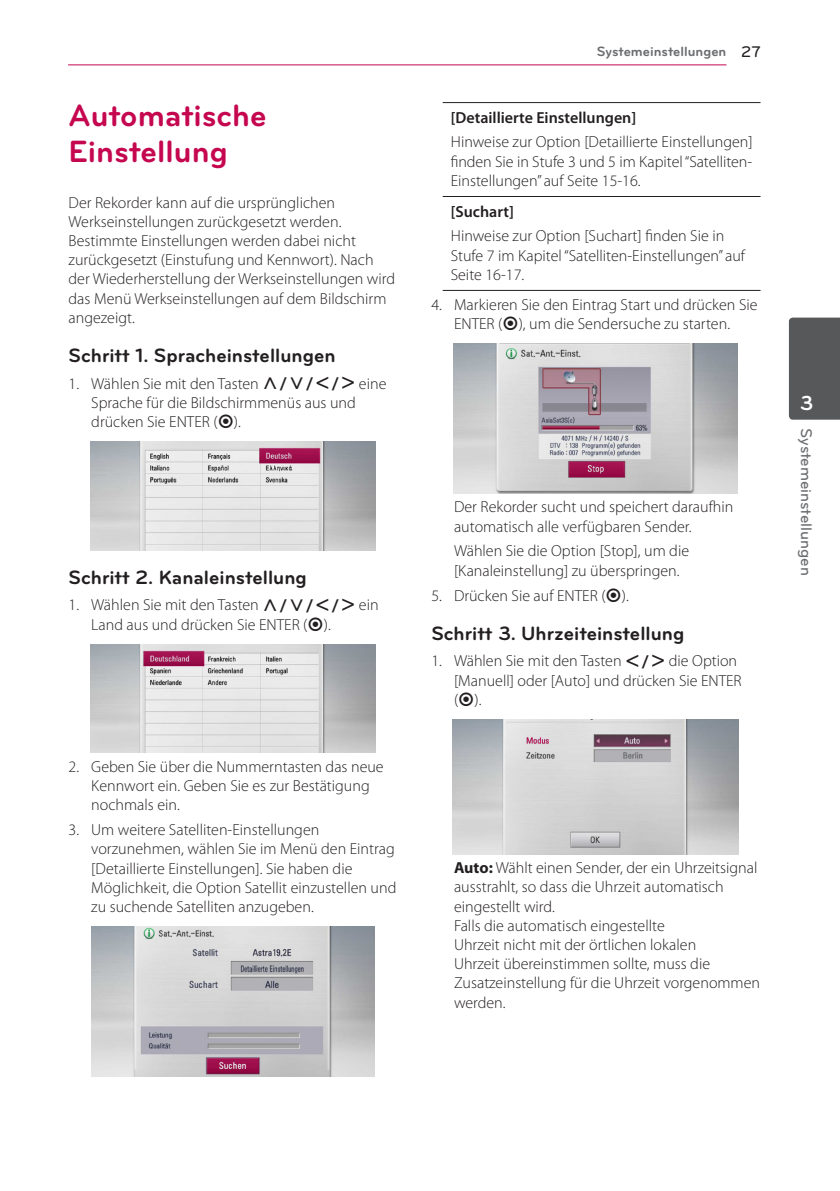
<style>
.page{position:relative;width:840px;height:1191px;background:#fff}
.page>*{position:absolute;margin:0;border:0;box-sizing:border-box;transform-origin:0 0}
.Title_1{font:700 32px/36px "Bryant LG";color:#c50750}
.t1{font:700 21px "Bryant LG";color:#fff}
.Title_3{font:700 20px "Bryant LG";color:#231f20}
.Content_text_Num{font:300 16px/19.2px "Myriad Pro";color:#231f20}
.Content_text_Light{font:300 16px/19.2px "Myriad Pro";color:#231f20}
.Content_text_SemiBol{font:600 16px "Myriad Pro";color:#231f20}
.Chapter_Title_Side{font:500 16px "Bryant LG";color:#6c6d70}
.Page_No_Right{font:500 16px "Bryant LG";color:#231f20}
.Chapter_Title_Top_R{font:700 14px "Bryant LG";color:#6c6d70}
.s1{font-family:"UPSYS Common";font-weight:400}
.s2{font-weight:700}
</style>
<div class="page">
<hr style="left:68px;top:64px;width:658px;height:1px;background:#c50750">
<div style="left:788px;top:317px;width:51px;height:103px;background:#57585a"></div>
<img style="left:90px;top:442px;width:285px;height:108px">
<img style="left:90px;top:644px;width:285px;height:108px">
<img style="left:91px;top:926px;width:283px;height:150px">
<hr style="left:442px;top:102px;width:318px;height:1px;background:#231f20">
<hr style="left:442px;top:196px;width:318px;height:1px;background:#231f20">
<hr style="left:442px;top:290px;width:318px;height:1px;background:#231f20">
<img style="left:453px;top:344px;width:284px;height:149px">
<img style="left:452px;top:719px;width:286px;height:135px">
<p class="Title_1" style="left:69px;top:97px;width:199px">Automatische<br>Einstellung</p>
<p class="Content_text_Light" style="left:69px;top:192px;width:328px">Der Rekorder kann auf die ursprünglichen Werkseinstellungen zurückgesetzt werden.<br>Bestimmte Einstellungen werden dabei nicht zurückgesetzt (Einstufung und Kennwort). Nach der Wiederherstellung der Werkseinstellungen wird das Menü Werkseinstellungen auf dem Bildschirm angezeigt.</p>
<p class="Title_3" style="left:69px;top:343px;width:268px">Schritt 1. Spracheinstellungen</p>
<p class="Content_text_Num" style="left:91px;top:373px;width:296px;text-indent:-23px">1. Wählen Sie mit den Tasten <span class="s1">W/S/A/D</span> eine<br>Sprache für die Bildschirmmenüs aus und drücken Sie ENTER (<span class="s1">b</span>).</p>
<p class="Title_3" style="left:69px;top:565px;width:240px">Schritt 2. Kanaleinstellung</p>
<p class="Content_text_Num" style="left:91px;top:595px;width:289px;text-indent:-23px">1. Wählen Sie mit den Tasten <span class="s1">W/S/A/D</span> ein<br>Land aus und drücken Sie ENTER (<span class="s1">b</span>).</p>
<p class="Content_text_Num" style="left:91px;top:756px;width:294px;text-indent:-23px">2. Geben Sie über die Nummerntasten das neue<br>Kennwort ein. Geben Sie es zur Bestätigung nochmals ein.</p>
<p class="Content_text_Num" style="left:91px;top:820px;width:306px;text-indent:-23px">3. Um weitere Satelliten-Einstellungen vorzunehmen, wählen Sie im Menü den Eintrag [Detaillierte Einstellungen]. Sie haben die Möglichkeit, die Option Satellit einzustellen und zu suchende Satelliten anzugeben.</p>
<p class="Chapter_Title_Top_R" style="left:596px;top:43px;width:131px">Systemeinstellungen</p>
<p class="Page_No_Right" style="left:740px;top:42px;width:21px">27</p>
<p class="Content_text_SemiBol" style="left:450px;top:107px;width:187px">[Detaillierte Einstellungen]</p>
<p class="Content_text_Light" style="left:450px;top:132px;width:303px;text-align:justify">Hinweise zur Option [Detaillierte Einstellungen] finden Sie in Stufe 3 und 5 im Kapitel “Satelliten-Einstellungen” auf Seite 15-16.</p>
<p class="Content_text_SemiBol" style="left:450px;top:201px;width:65px">[Suchart]</p>
<p class="Content_text_Light" style="left:450px;top:226px;width:296px">Hinweise zur Option [Suchart] finden Sie in<br>Stufe 7 im Kapitel “Satelliten-Einstellungen” auf<br>Seite 16-17.</p>
<p class="Content_text_Num" style="left:431px;top:295px;width:327px;text-align:center">4. Markieren Sie den Eintrag Start und drücken Sie<br>ENTER (<span class="s1">b</span>), um die Sendersuche zu starten.</p>
<p class="Content_text_Num" style="left:454px;top:497px;width:281px">Der Rekorder sucht und speichert daraufhin automatisch alle verfügbaren Sender.</p>
<p class="Content_text_Num" style="left:454px;top:541px;width:236px">Wählen Sie die Option [Stop], um die [Kanaleinstellung] zu überspringen.</p>
<p class="Content_text_Num" style="left:431px;top:585px;width:199px">5. Drücken Sie auf ENTER (<span class="s1">b</span>).</p>
<p class="Title_3" style="left:431px;top:621px;width:254px">Schritt 3. Uhrzeiteinstellung</p>
<p class="Content_text_Num" style="left:454px;top:651px;width:289px;text-indent:-23px">1. Wählen Sie mit den Tasten <span class="s1">A/D</span> die Option [Manuell] oder [Auto] und drücken Sie ENTER (<span class="s1">b</span>).</p>
<p class="Content_text_Num" style="left:454px;top:858px;width:307px"><span class="s2">Auto:</span> Wählt einen Sender, der ein Uhrzeitsignal ausstrahlt, so dass die Uhrzeit automatisch eingestellt wird.<br>Falls die automatisch eingestellte<br>Uhrzeit nicht mit der örtlichen lokalen<br>Uhrzeit übereinstimmen sollte, muss die Zusatzeinstellung für die Uhrzeit vorgenommen werden.</p>
<p class="t1" style="left:799px;top:390px;width:15px">3</p>
<p class="Chapter_Title_Side" style="left:815px;top:428px;width:149px;rotate:90deg">Systemeinstellungen</p>
</div>
